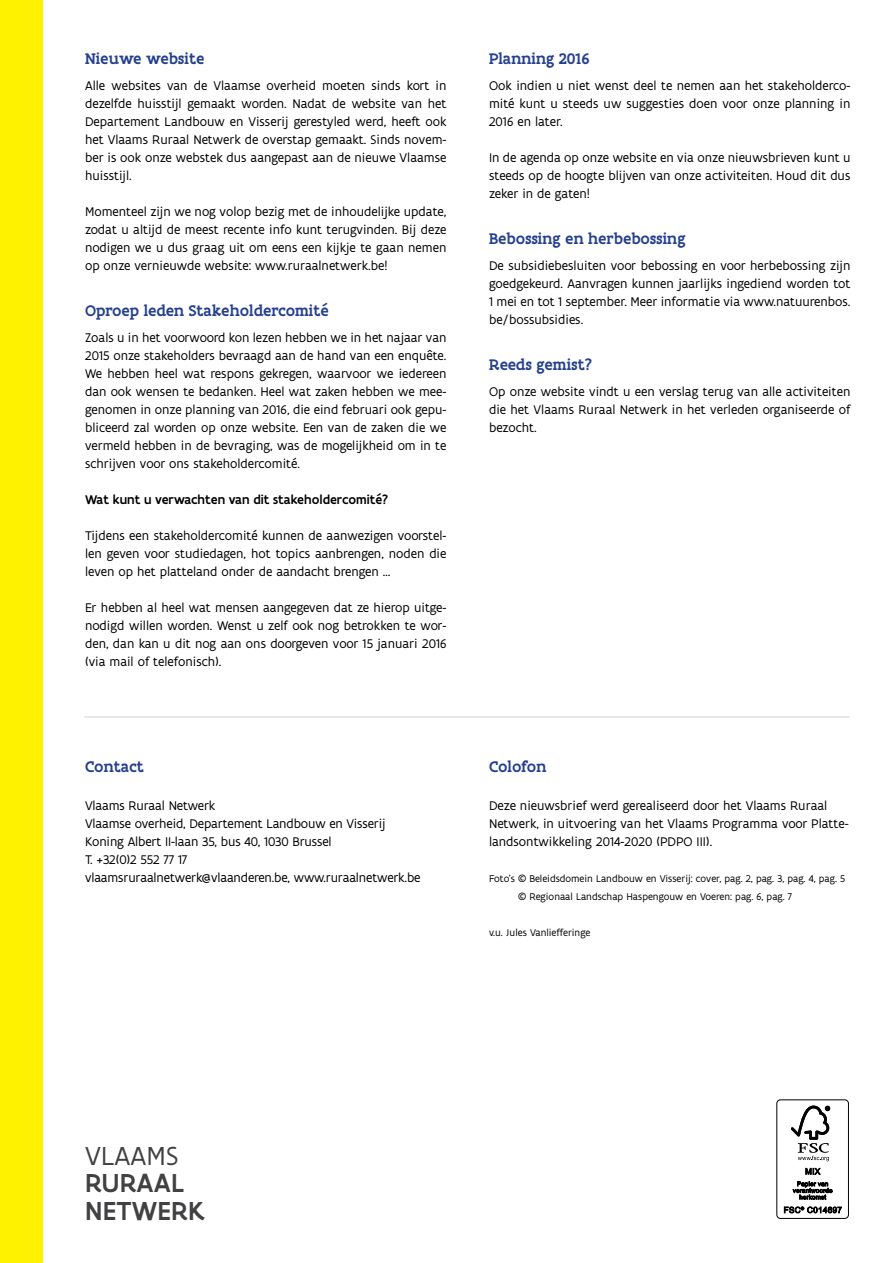
<style>
.page{position:relative;width:893px;height:1263px;background:#fff}
.page>*{position:absolute;margin:0;border:0;box-sizing:border-box;transform-origin:0 0}
.t1{font:500 28.05px "Flanders Art Sans";letter-spacing:.005em;color:#414042}
.t2{font:28.05px "Flanders Art Sans";letter-spacing:.005em;color:#414042}
.Tussentitel{font:500 16.5px "Flanders Art Serif";color:#25408f}
.lopende_tekst{font:13.5px/18px "Flanders Art Sans";color:#000;text-align:justify}
.lopende_tekst-2{font:500 13.5px "Flanders Art Sans";color:#000}
.lopende_tekst-3{font:10.5px/18px "Flanders Art Sans";color:#000}
</style>
<div class="page">
<div style="left:0;top:0;width:43px;height:1263px;background:#fff200"></div>
<div style="left:776px;top:1099px;width:73px;height:120px;border:1px solid #000;border-radius:4px"></div>
<svg style="left:791px;top:1105px;width:39px;height:56px"></svg>
<svg style="left:805px;top:1167px;width:16px;height:8px"></svg>
<svg style="left:793px;top:1181px;width:39px;height:18px"></svg>
<svg style="left:784px;top:1206px;width:58px;height:7px"></svg>
<hr style="left:84px;top:717px;width:766px;height:1px;background:#d1d3d4">
<p class="Tussentitel" style="left:85px;top:48px;width:121px">Nieuwe website</p>
<p class="lopende_tekst" style="left:85px;top:77px;width:363px">Alle websites van de Vlaamse overheid moeten sinds kort in dezelfde huisstijl gemaakt worden. Nadat de website van het Departement Landbouw en Visserij gerestyled werd, heeft ook het Vlaams Ruraal Netwerk de overstap gemaakt. Sinds novem&shy;ber is ook onze webstek dus aangepast aan de nieuwe Vlaamse huisstijl.</p>
<p class="lopende_tekst" style="left:85px;top:203px;width:363px">Momenteel zijn we nog volop bezig met de inhoudelijke update, zodat u altijd de meest recente info kunt terugvinden. Bij deze nodigen we u dus graag uit om eens een kijkje te gaan nemen op onze vernieuwde website: www.ruraalnetwerk.be!</p>
<p class="Tussentitel" style="left:85px;top:300px;width:245px">Oproep leden Stakeholdercomité</p>
<p class="lopende_tekst" style="left:85px;top:329px;width:363px">Zoals u in het voorwoord kon lezen hebben we in het najaar van 2015 onze stakeholders bevraagd aan de hand van een enquête.<br>We hebben heel wat respons gekregen, waarvoor we iedereen dan ook wensen te bedanken. Heel wat zaken hebben we mee&shy;genomen in onze planning van 2016, die eind februari ook gepu&shy;bliceerd zal worden op onze website. Een van de zaken die we vermeld hebben in de bevraging, was de mogelijkheid om in te schrijven voor ons stakeholdercomité.</p>
<p class="lopende_tekst-2" style="left:85px;top:491px;width:305px">Wat kunt u verwachten van dit stakeholdercomité?</p>
<p class="lopende_tekst" style="left:85px;top:527px;width:363px">Tijdens een stakeholdercomité kunnen de aanwezigen voorstel&shy;len geven voor studiedagen, hot topics aanbrengen, noden die leven op het platteland onder de aandacht brengen …</p>
<p class="lopende_tekst" style="left:85px;top:599px;width:363px">Er hebben al heel wat mensen aangegeven dat ze hierop uitge&shy;nodigd willen worden. Wenst u zelf ook nog betrokken te wor&shy;den, dan kan u dit nog aan ons doorgeven voor 15 januari 2016 (via mail of telefonisch).</p>
<p class="Tussentitel" style="left:85px;top:755px;width:60px">Contact</p>
<p class="lopende_tekst" style="left:85px;top:797px;width:337px;text-align:left">Vlaams Ruraal Netwerk<br>Vlaamse overheid, Departement Landbouw en Visserij Koning Albert II-laan 35, bus 40, 1030 Brussel<br>T. +32(0)2 552 77 17<br>vlaamsruraalnetwerk@vlaanderen.be, www.ruraalnetwerk.be</p>
<p class="Tussentitel" style="left:489px;top:48px;width:102px">Planning 2016</p>
<p class="lopende_tekst" style="left:489px;top:77px;width:363px">Ook indien u niet wenst deel te nemen aan het stakeholderco&shy;mité kunt u steeds uw suggesties doen voor onze planning in 2016 en later.</p>
<p class="lopende_tekst" style="left:489px;top:149px;width:363px">In de agenda op onze website en via onze nieuwsbrieven kunt u steeds op de hoogte blijven van onze activiteiten. Houd dit dus zeker in de gaten!</p>
<p class="Tussentitel" style="left:489px;top:228px;width:198px">Bebossing en herbebossing</p>
<p class="lopende_tekst" style="left:489px;top:257px;width:363px">De subsidiebesluiten voor bebossing en voor herbebossing zijn goedgekeurd. Aanvragen kunnen jaarlijks ingediend worden tot 1 mei en tot 1 september. Meer informatie via www.natuurenbos. be/bossubsidies.</p>
<p class="Tussentitel" style="left:489px;top:354px;width:105px">Reeds gemist?</p>
<p class="lopende_tekst" style="left:489px;top:383px;width:363px">Op onze website vindt u een verslag terug van alle activiteiten die het Vlaams Ruraal Netwerk in het verleden organiseerde of bezocht.</p>
<p class="Tussentitel" style="left:489px;top:755px;width:59px">Colofon</p>
<p class="lopende_tekst" style="left:489px;top:797px;width:361px;text-align:left">Deze nieuwsbrief werd gerealiseerd door het Vlaams Ruraal<br>Netwerk, in uitvoering van het Vlaams Programma voor Platte&shy;landsontwikkeling 2014-2020 (PDPO III).</p>
<p class="lopende_tekst-3" style="left:518px;top:870px;width:328px;text-indent:-29px">Foto’s © Beleidsdomein Landbouw en Visserij: cover, pag. 2, pag. 3, pag. 4, pag. 5 © Regionaal Landschap Haspengouw en Voeren: pag. 6, pag. 7</p>
<p class="lopende_tekst-3" style="left:489px;top:924px;width:103px">v.u. Jules Vanliefferinge</p>
<p class="t2" style="left:85px;top:1138px;width:95px">VLAAMS</p>
<p class="t1" style="left:85px;top:1166px;width:101px">RURAAL</p>
<p class="t1" style="left:85px;top:1194px;width:121px">NETWERK</p>
</div>
